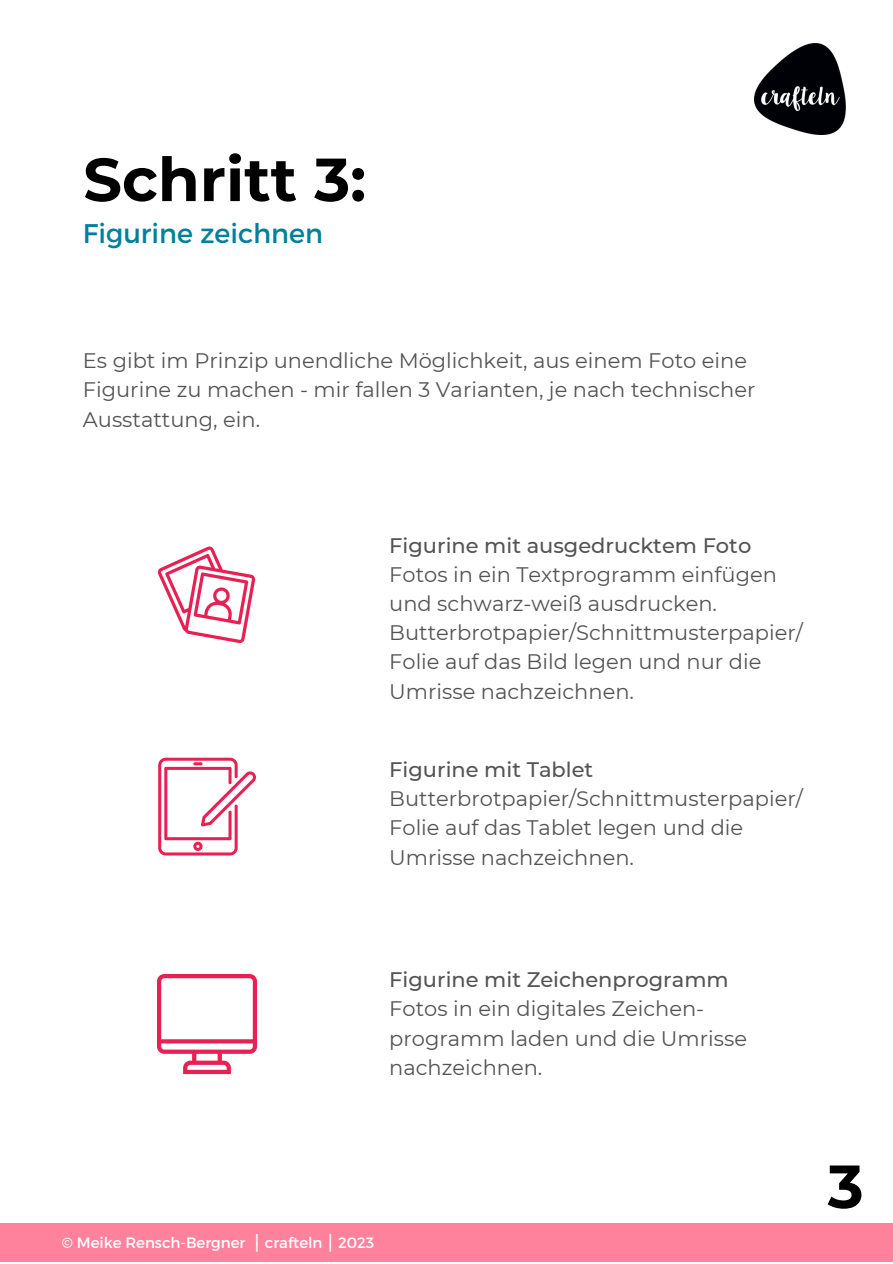
<style>
.page{position:relative;width:893px;height:1264px;background:#fff}
.page>*{position:absolute;margin:0;border:0;box-sizing:border-box;transform-origin:0 0}
.t1{font:700 60.75px "Montserrat";color:#000}
.t2{font:27px "Montserrat";color:#00809b}
.t3{font:21px/29.2px "Montserrat";color:#545454}
.t4{font:500 21px "Montserrat";color:#545454}
.t5{font:15px "Montserrat";color:#fff}
.s1{font-family:"DejaVu Sans"}
</style>
<div class="page">
<img style="left:754px;top:44px;width:91px;height:91px">
<div style="left:0;top:1223px;width:892px;height:38px;background:#ff829d"></div>
<svg style="left:158px;top:546px;width:97px;height:97px"></svg>
<svg style="left:158px;top:757px;width:98px;height:98px"></svg>
<svg style="left:157px;top:974px;width:100px;height:100px"></svg>
<h1 class="t1" style="left:83px;top:142px;width:284px">Schritt 3:</h1>
<p class="t2" style="left:83px;top:215px;width:241px">Figurine zeichnen</p>
<p class="t3" style="left:83px;top:346px;width:674px">Es gibt im Prinzip unendliche Möglichkeit, aus einem Foto eine<br>Figurine zu machen - mir fallen 3 Varianten, je nach technischer<br>Ausstattung, ein.</p>
<p class="t4" style="left:389px;top:532px;width:363px">Figurine mit ausgedrucktem Foto</p>
<p class="t3" style="left:389px;top:559px;width:415px">Fotos in ein Textprogramm einfügen und schwarz-weiß ausdrucken.<br>Butterbrotpapier/Schnittmusterpapier/ Folie auf das Bild legen und nur die Umrisse nachzeichnen.</p>
<p class="t4" style="left:389px;top:756px;width:205px">Figurine mit Tablet</p>
<p class="t3" style="left:389px;top:784px;width:415px">Butterbrotpapier/Schnittmusterpapier/<br>Folie auf das Tablet legen und die<br>Umrisse nachzeichnen.</p>
<p class="t4" style="left:389px;top:966px;width:341px">Figurine mit Zeichenprogramm</p>
<p class="t3" style="left:389px;top:994px;width:359px">Fotos in ein digitales Zeichen&shy;programm laden und die Umrisse nachzeichnen.</p>
<p class="t5" style="left:62px;top:1233px;width:314px">© Meike Rensch-Bergner <span class="s1">⎮</span> crafteln <span class="s1">⎮</span> 2023</p>
<h1 class="t1" style="left:827px;top:1149px;width:37px">3</h1>
</div>
